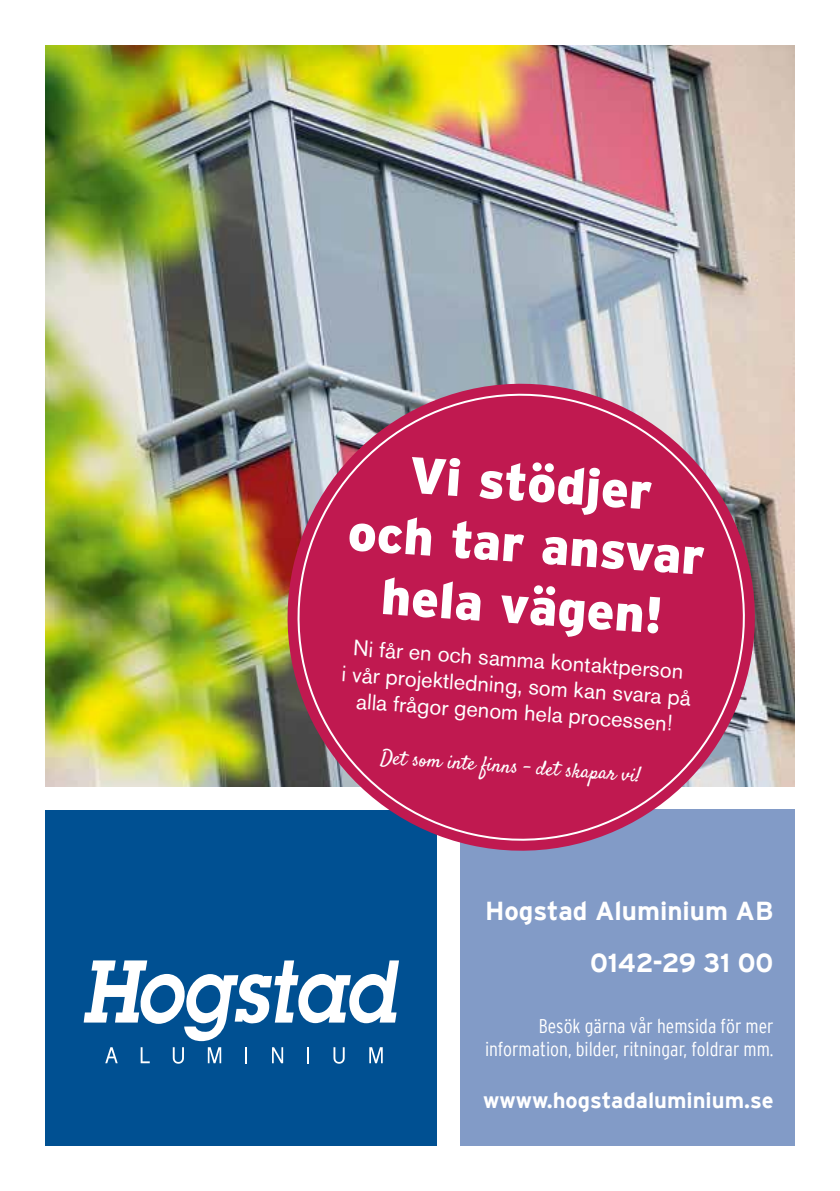
<style>
.page{position:relative;width:840px;height:1191px;background:#fff}
.page>*{position:absolute;margin:0;border:0;box-sizing:border-box;transform-origin:0 0}
.t1{font:900 51.2px/61.4px "Interstate";color:#fff;text-align:center}
.t2{font:700 26px/51.8px "Interstate";color:#fff;text-align:right}
.t3{font:22px/26.4px "Akzidenz Grotesk BE";color:#fff;text-align:center}
.t4{font:700 22px "Interstate";color:#fff}
.t5{font:20.2px "Satisfy";color:#fff}
.t6{font:300 condensed 19.8px/23.8px "Interstate";color:#fff;text-align:right}
</style>
<div class="page">
<img style="left:45px;top:45px;width:749px;height:742px">
<div style="left:459px;top:809px;width:335px;height:336px;background:#829bc7"></div>
<div style="left:45px;top:809px;width:392px;height:336px;background:#005092"></div>
<svg style="left:105px;top:1047px;width:13px;height:16px"></svg>
<svg style="left:141px;top:1047px;width:9px;height:16px"></svg>
<svg style="left:173px;top:1047px;width:11px;height:16px"></svg>
<svg style="left:208px;top:1047px;width:13px;height:16px"></svg>
<svg style="left:245px;top:1047px;width:2px;height:16px"></svg>
<svg style="left:272px;top:1047px;width:11px;height:16px"></svg>
<svg style="left:307px;top:1047px;width:2px;height:16px"></svg>
<svg style="left:333px;top:1047px;width:11px;height:16px"></svg>
<svg style="left:369px;top:1047px;width:13px;height:16px"></svg>
<svg style="left:84px;top:960px;width:315px;height:81px"></svg>
<img style="left:265px;top:361px;width:511px;height:512px">
<svg style="left:275px;top:371px;width:492px;height:490px;background:#b4426c"></svg>
<h1 class="t1" style="left:354px;top:439px;width:358px;rotate:4deg">Vi stödjer<br>och tar ansvar hela vägen!</h1>
<p class="t3" style="left:344px;top:634px;width:351px;rotate:4deg">Ni får en och samma kontaktperson<br>i vår projektledning, som kan svara på alla frågor genom hela processen!</p>
<p class="t5" style="left:381px;top:744px;width:262px;rotate:4deg">Det som inte fi nns – det skapar vi!</p>
<p class="t2" style="left:484px;top:884px;width:290px">Hogstad Aluminium AB<br>0142-29 31 00</p>
<p class="t6" style="left:485px;top:1013px;width:290px">Besök gärna vår hemsida för mer information, bilder, ritningar, foldrar mm.</p>
<p class="t4" style="left:483px;top:1088px;width:292px">wwww.hogstadaluminium.se</p>
</div>
